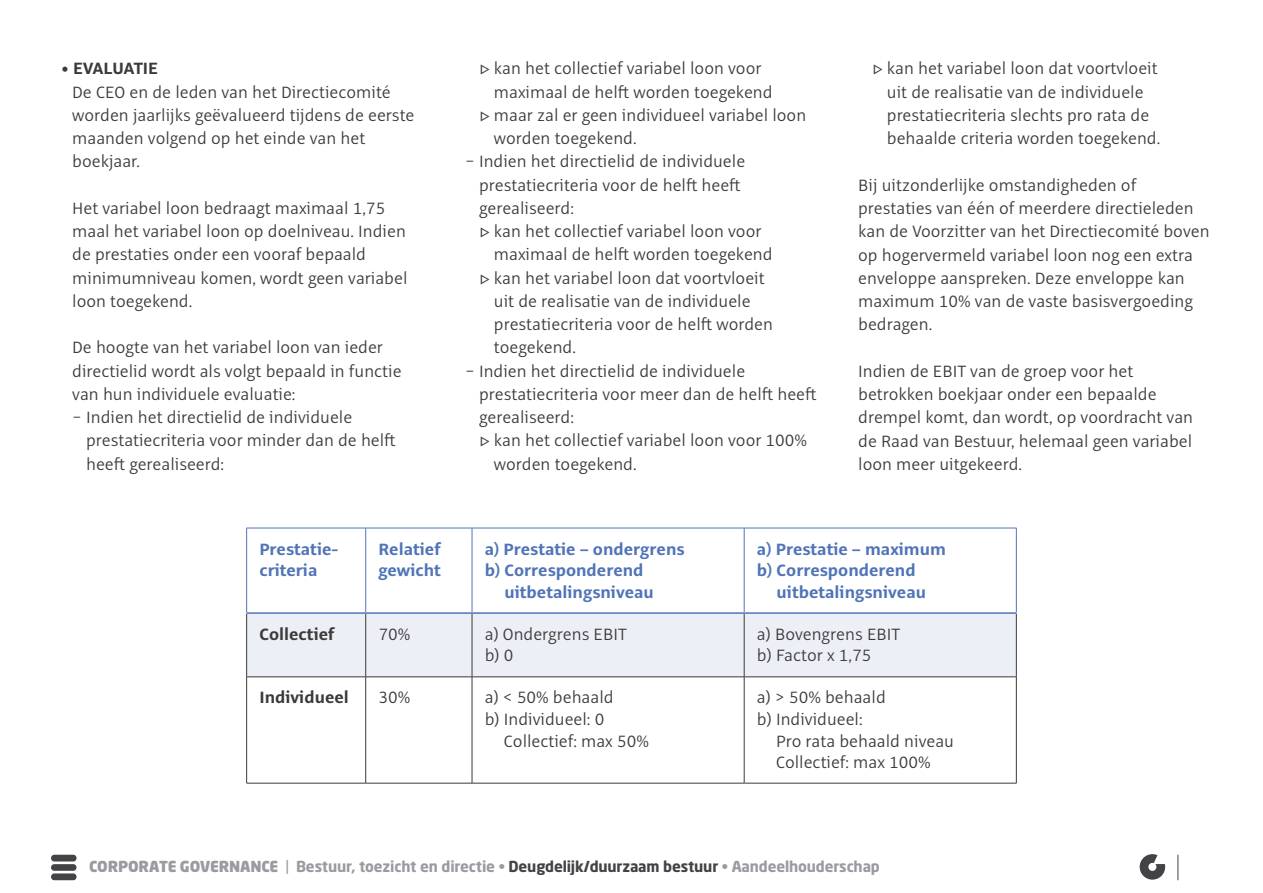
<style>
.page{position:relative;width:1263px;height:893px;background:#fff}
.page>*{position:absolute;margin:0;border:0;box-sizing:border-box;transform-origin:0 0}
.t1{font:300 18px/23.2px "Alto Pro";color:#3b3b3a}
.t2{font:700 18px/21.6px "Alto Pro";color:#5074b8}
.t3{font:700 18px "Alto Pro";color:#3b3b3a}
.t4{font:700 15px "Neo Sans Std";letter-spacing:-.01em;color:#999ba0}
.s1{font-weight:700}
.s2{font-weight:900}
.s3{font-weight:400}
.s4{color:#424247}
</style>
<div class="page">
<svg style="left:1140px;top:854px;width:25px;height:26px"></svg>
<svg style="left:1177px;top:855px;width:1px;height:25px"></svg>
<div style="left:51px;top:864px;width:26px;height:7px;background:#424247;border-radius:3px"></div>
<div style="left:51px;top:855px;width:26px;height:6px;background:#424247;border-radius:3px"></div>
<div style="left:51px;top:873px;width:26px;height:7px;background:#424247;border-radius:3px"></div>
<div style="left:247px;top:614px;width:769px;height:63px;background:#edeff6"></div>
<hr style="left:246px;top:614px;width:1px;height:63px;background:#3b3b3a">
<hr style="left:365px;top:614px;width:1px;height:63px;background:#3b3b3a">
<hr style="left:472px;top:614px;width:1px;height:63px;background:#3b3b3a">
<hr style="left:744px;top:614px;width:1px;height:63px;background:#3b3b3a">
<hr style="left:1016px;top:614px;width:1px;height:63px;background:#3b3b3a">
<hr style="left:246px;top:677px;width:120px;height:1px;background:#3b3b3a">
<hr style="left:246px;top:677px;width:1px;height:106px;background:#3b3b3a">
<hr style="left:366px;top:677px;width:106px;height:1px;background:#3b3b3a">
<hr style="left:365px;top:677px;width:1px;height:106px;background:#3b3b3a">
<hr style="left:472px;top:677px;width:272px;height:1px;background:#3b3b3a">
<hr style="left:472px;top:677px;width:1px;height:106px;background:#3b3b3a">
<hr style="left:744px;top:677px;width:272px;height:1px;background:#3b3b3a">
<hr style="left:744px;top:677px;width:1px;height:106px;background:#3b3b3a">
<hr style="left:1016px;top:677px;width:1px;height:106px;background:#3b3b3a">
<hr style="left:246px;top:783px;width:120px;height:1px;background:#3b3b3a">
<hr style="left:366px;top:783px;width:106px;height:1px;background:#3b3b3a">
<hr style="left:472px;top:783px;width:272px;height:1px;background:#3b3b3a">
<hr style="left:744px;top:783px;width:272px;height:1px;background:#3b3b3a">
<hr style="left:246px;top:528px;width:120px;height:1px;background:#5074b8">
<hr style="left:246px;top:528px;width:1px;height:84px;background:#5074b8">
<hr style="left:366px;top:528px;width:106px;height:1px;background:#5074b8">
<hr style="left:365px;top:528px;width:1px;height:84px;background:#5074b8">
<hr style="left:472px;top:528px;width:272px;height:1px;background:#5074b8">
<hr style="left:472px;top:528px;width:1px;height:84px;background:#5074b8">
<hr style="left:744px;top:528px;width:272px;height:1px;background:#5074b8">
<hr style="left:744px;top:528px;width:1px;height:84px;background:#5074b8">
<hr style="left:1016px;top:528px;width:1px;height:84px;background:#5074b8">
<hr style="left:246px;top:612px;width:120px;height:2px;background:#5074b8">
<hr style="left:366px;top:612px;width:106px;height:2px;background:#5074b8">
<hr style="left:472px;top:612px;width:272px;height:2px;background:#5074b8">
<hr style="left:744px;top:612px;width:272px;height:2px;background:#5074b8">
<p class="t1" style="left:72px;top:57px;width:344px;text-indent:-11px">• <span class="s1">EVALUATIE<br></span>De CEO en de leden van het Directiecomité worden jaarlijks geëvalueerd tijdens de eerste maanden volgend op het einde van het boekjaar.</p>
<p class="t1" style="left:72px;top:196px;width:337px">Het variabel loon bedraagt maximaal 1,75 maal het variabel loon op doelniveau. Indien de prestaties onder een vooraf bepaald minimumniveau komen, wordt geen variabel loon toegekend.</p>
<p class="t1" style="left:72px;top:336px;width:331px">De hoogte van het variabel loon van ieder directielid wordt als volgt bepaald in functie van hun individuele evaluatie:<br>− Indien het directielid de individuele</p>
<p class="t1" style="left:86px;top:429px;width:311px">prestatiecriteria voor minder dan de helft heeft gerealiseerd:</p>
<p class="t1" style="left:480px;top:57px;width:283px">▷ kan het collectief variabel loon voor</p>
<p class="t1" style="left:494px;top:80px;width:280px">maximaal de helft worden toegekend</p>
<p class="t1" style="left:480px;top:104px;width:328px">▷ maar zal er geen individueel variabel loon</p>
<p class="t1" style="left:494px;top:127px;width:144px">worden toegekend.</p>
<p class="t1" style="left:465px;top:150px;width:281px">− Indien het directielid de individuele</p>
<p class="t1" style="left:479px;top:173px;width:263px">prestatiecriteria voor de helft heeft</p>
<p class="t1" style="left:479px;top:197px;width:96px">gerealiseerd:</p>
<p class="t1" style="left:480px;top:220px;width:283px">▷ kan het collectief variabel loon voor</p>
<p class="t1" style="left:494px;top:243px;width:280px">maximaal de helft worden toegekend</p>
<p class="t1" style="left:480px;top:266px;width:286px">▷ kan het variabel loon dat voortvloeit</p>
<p class="t1" style="left:494px;top:290px;width:258px">uit de realisatie van de individuele</p>
<p class="t1" style="left:494px;top:313px;width:280px">prestatiecriteria voor de helft worden</p>
<p class="t1" style="left:494px;top:336px;width:83px">toegekend.</p>
<p class="t1" style="left:465px;top:359px;width:281px">− Indien het directielid de individuele</p>
<p class="t1" style="left:479px;top:383px;width:339px">prestatiecriteria voor meer dan de helft heeft</p>
<p class="t1" style="left:479px;top:406px;width:96px">gerealiseerd:</p>
<p class="t1" style="left:480px;top:429px;width:328px">▷ kan het collectief variabel loon voor 100%</p>
<p class="t1" style="left:494px;top:452px;width:144px">worden toegekend.</p>
<p class="t1" style="left:887px;top:57px;width:275px;text-indent:-14px">▷ kan het variabel loon dat voortvloeit uit de realisatie van de individuele prestatiecriteria slechts pro rata de behaalde criteria worden toegekend.</p>
<p class="t1" style="left:858px;top:173px;width:353px">Bij uitzonderlijke omstandigheden of prestaties van één of meerdere directieleden kan de Voorzitter van het Directiecomité boven op hogervermeld variabel loon nog een extra enveloppe aanspreken. Deze enveloppe kan maximum 10% van de vaste basisvergoeding bedragen.</p>
<p class="t1" style="left:858px;top:359px;width:336px">Indien de EBIT van de groep voor het betrokken boekjaar onder een bepaalde drempel komt, dan wordt, op voordracht van de Raad van Bestuur, helemaal geen variabel loon meer uitgekeerd.</p>
<p class="t2" style="left:259px;top:538px;width:81px">Prestatie&shy;criteria</p>
<p class="t2" style="left:378px;top:538px;width:64px">Relatief gewicht</p>
<p class="t2" style="left:485px;top:538px;width:201px">a) Prestatie – ondergrens</p>
<p class="t2" style="left:485px;top:560px;width:160px">b) Corresponderend</p>
<p class="t2" style="left:504px;top:581px;width:151px">uitbetalingsniveau</p>
<p class="t2" style="left:757px;top:538px;width:190px">a) Prestatie – maximum b) Corresponderend</p>
<p class="t2" style="left:777px;top:581px;width:151px">uitbetalingsniveau</p>
<p class="t3" style="left:259px;top:623px;width:76px">Collectief</p>
<p class="t1" style="left:378px;top:622px;width:33px">70%</p>
<p class="t1" style="left:485px;top:623px;width:143px;line-height:21.6px">a) Ondergrens EBIT b) 0</p>
<p class="t1" style="left:757px;top:623px;width:145px;line-height:21.6px">a) Bovengrens EBIT b) Factor x 1,75</p>
<p class="t3" style="left:259px;top:687px;width:91px">Individueel</p>
<p class="t1" style="left:378px;top:686px;width:33px">30%</p>
<p class="t1" style="left:485px;top:686px;width:130px">a) &lt; 50% behaald</p>
<p class="t1" style="left:485px;top:708px;width:121px">b) Individueel: 0</p>
<p class="t1" style="left:504px;top:729px;width:147px">Collectief: max 50%</p>
<p class="t1" style="left:757px;top:687px;width:130px;line-height:21.6px">a) &gt; 50% behaald b) Individueel:</p>
<p class="t1" style="left:776px;top:730px;width:179px;line-height:21.6px">Pro rata behaald niveau<br>Collectief: max 100%</p>
<p class="t4" style="left:89px;top:857px;width:792px"><span class="s2">CORPORATE GOVERNANCE</span> <span class="s3">|</span> Bestuur, toezicht en directie • <span class="s4">Deugdelijk/duurzaam bestuur</span> • Aandeelhouderschap</p>
</div>
